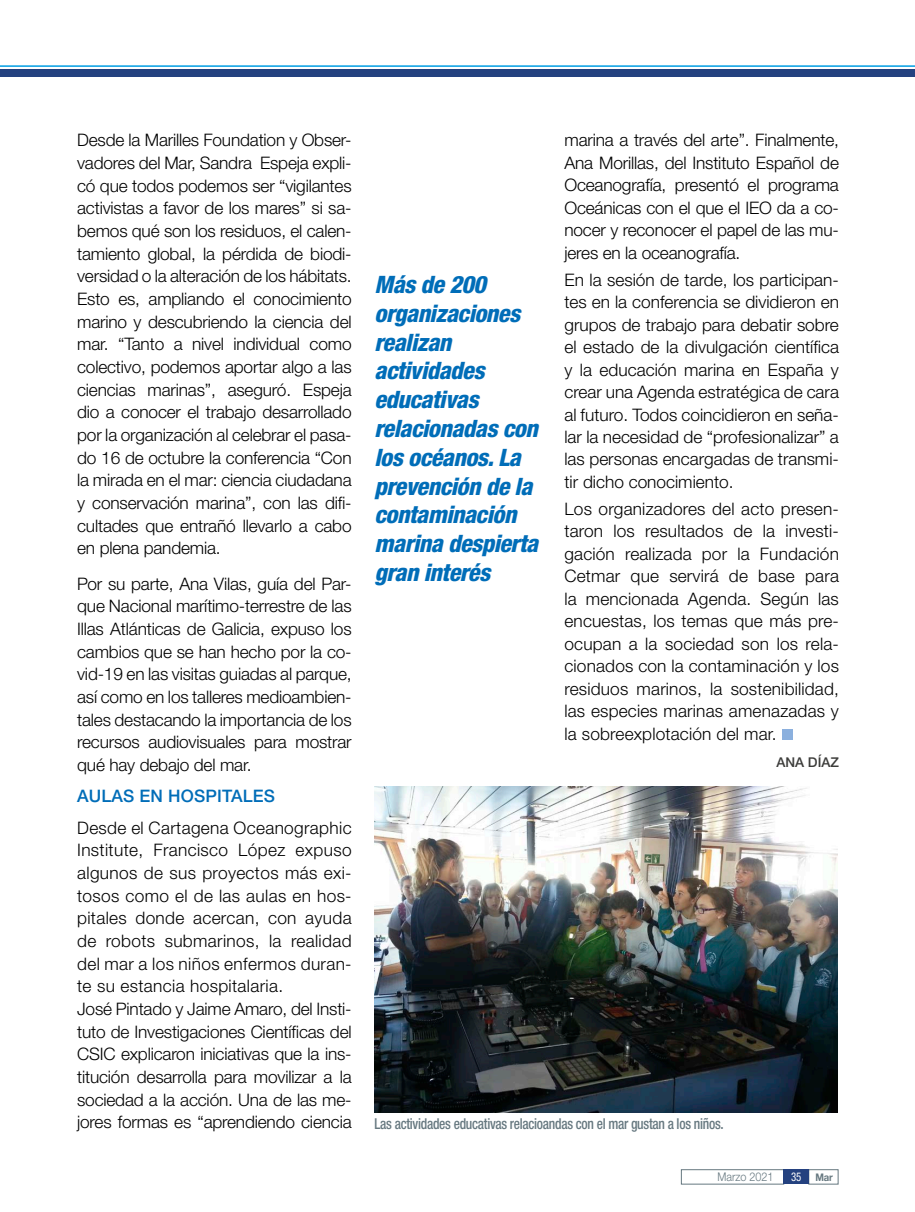
<style>
.page{position:relative;width:915px;height:1212px;background:#fff}
.page>*{position:absolute;margin:0;border:0;box-sizing:border-box;transform-origin:0 0}
.texto_frases_destaca{font:italic 800 condensed 24px/28.8px "Helvetica Neue LT Std";letter-spacing:-.02em;color:#006db8}
.t1{font:300 17.25px/22.6px "Helvetica Neue LT Std";letter-spacing:-.01em;color:#000;text-align:justify}
.t2{font:500 17.25px "Helvetica Neue LT Std";letter-spacing:.01em;color:#006db8}
.t3{font:500 condensed 15px "Helvetica Neue LT Std";letter-spacing:-.02em;color:#667880;scale:.9 1}
.t4{font:500 13.5px "Helvetica Neue LT Std";color:#3c3c3a}
.t5{font:300 12px "Helvetica Neue LT Std";color:#667880;scale:.9 1}
.t6{font:700 10.5px "Helvetica Neue LT Std";color:#667880;scale:.9 1}
.s1{font-weight:400;font-stretch:condensed;font-size:12px;color:#fff}
</style>
<div class="page">
<div style="left:681px;top:1169px;width:102px;height:15px;border:1px solid #667880"></div>
<div style="left:808px;top:1169px;width:30px;height:15px;border:1px solid #667880"></div>
<div style="left:783px;top:1169px;width:25px;height:15px;background:#24417f"></div>
<hr style="left:0;top:65px;width:914px;height:2px;background:#009ee3">
<div style="left:0;top:69px;width:914px;height:7px;background:#24417f"></div>
<img style="left:374px;top:787px;width:463px;height:325px">
<div style="left:781px;top:729px;width:11px;height:11px;background:#8bb0de"></div>
<p class="t1" style="left:77px;top:128px;width:276px">Desde la Marilles Foundation y Obser&shy;vadores del Mar, Sandra Espeja expli&shy;có que todos podemos ser “vigilantes activistas a favor de los mares” si sa&shy;bemos qué son los residuos, el calen&shy;tamiento global, la pérdida de biodi&shy;versidad o la alteración de los hábitats.<br>Esto es, ampliando el conocimiento marino y descubriendo la ciencia del mar. “Tanto a nivel individual como colectivo, podemos aportar algo a las ciencias marinas”, aseguró. Espeja dio a conocer el trabajo desarrollado por la organización al celebrar el pasa&shy;do 16 de octubre la conferencia “Con la mirada en el mar: ciencia ciudadana y conservación marina”, con las difi&shy;cultades que entrañó llevarlo a cabo en plena pandemia.</p>
<p class="t1" style="left:77px;top:572px;width:276px">Por su parte, Ana Vilas, guía del Par&shy;que Nacional marítimo-terrestre de las Illas Atlánticas de Galicia, expuso los cambios que se han hecho por la co&shy;vid-19 en las visitas guiadas al parque, así como en los talleres medioambien&shy;tales destacando la importancia de los recursos audiovisuales para mostrar qué hay debajo del mar.</p>
<p class="t2" style="left:77px;top:786px;width:199px">AULAS EN HOSPITALES</p>
<p class="t1" style="left:77px;top:816px;width:276px">Desde el Cartagena Oceanographic Institute, Francisco López expuso algunos de sus proyectos más exi&shy;tosos como el de las aulas en hos&shy;pitales donde acercan, con ayuda de robots submarinos, la realidad del mar a los niños enfermos duran&shy;te su estancia hospitalaria.</p>
<p class="t1" style="left:77px;top:997px;width:276px">José Pintado y Jaime Amaro, del Insti&shy;tuto de Investigaciones Científicas del CSIC explicaron iniciativas que la ins&shy;titución desarrolla para movilizar a la sociedad a la acción. Una de las me&shy;jores formas es “aprendiendo ciencia</p>
<p class="texto_frases_destaca" style="left:374px;top:270px;width:165px">Más de 200 organizaciones realizan actividades educativas relacionadas con los océanos. La prevención de la contaminación marina despierta gran interés</p>
<p class="t1" style="left:564px;top:129px;width:276px">marina a través del arte”. Finalmente, Ana Morillas, del Instituto Español de Oceanografía, presentó el programa Oceánicas con el que el IEO da a co&shy;nocer y reconocer el papel de las mu&shy;jeres en la oceanografía.</p>
<p class="t1" style="left:564px;top:268px;width:276px">En la sesión de tarde, los participan&shy;tes en la conferencia se dividieron en grupos de trabajo para debatir sobre el estado de la divulgación científica y la educación marina en España y crear una Agenda estratégica de cara al futuro. Todos coincidieron en seña&shy;lar la necesidad de “profesionalizar” a las personas encargadas de transmi&shy;tir dicho conocimiento.</p>
<p class="t1" style="left:564px;top:497px;width:276px">Los organizadores del acto presen&shy;taron los resultados de la investi&shy;gación realizada por la Fundación Cetmar que servirá de base para la mencionada Agenda. Según las encuestas, los temas que más pre&shy;ocupan a la sociedad son los rela&shy;cionados con la contaminación y los residuos marinos, la sostenibilidad, las especies marinas amenazadas y la sobreexplotación del mar.</p>
<p class="t4" style="left:776px;top:754px;width:64px">ANA DÍAZ</p>
<p class="t3" style="left:374px;top:1114px;width:389px">Las actividades educativas relacioandas con el mar gustan a los niños.</p>
<p class="t5" style="left:717px;top:1169px;width:64px">Marzo 2021</p>
<p class="t6" style="left:790px;top:1171px;width:48px"><span class="s1">35</span> Mar</p>
</div>
